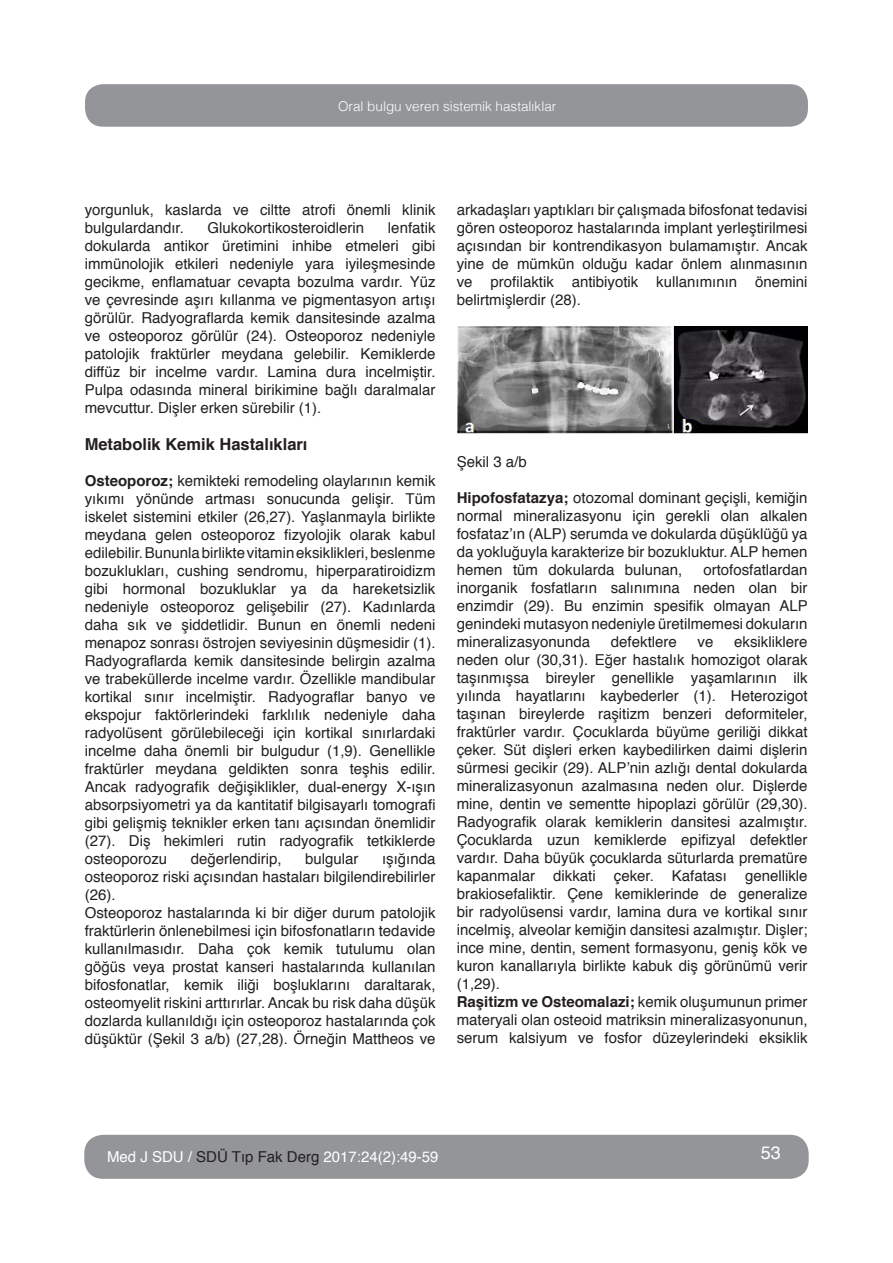
<style>
.page{position:relative;width:893px;height:1263px;background:#fff}
.page>*{position:absolute;margin:0;border:0;box-sizing:border-box;transform-origin:0 0}
.t1{font:18px "Helvetica";color:#fff}
.başlık{font:700 16.5px "Helvetica";color:#231f20}
.metin{font:15px/18px "Helvetica";color:#231f20;text-align:justify}
.alt_sol_band{font:15px "Helvetica";color:#fff}
.üst_sağ_band{font:300 13.5px "Helvetica";color:#fff}
.s1{font-weight:700}
.s2{color:#231f20}
</style>
<div class="page">
<div style="left:85px;top:84px;width:723px;height:43px;background:#939598;border-radius:18px"></div>
<div style="left:85px;top:1135px;width:723px;height:43px;background:#939598;border-radius:18px"></div>
<div style="left:84px;top:1135px;width:725px;height:44px;border:2px solid #939598;border-radius:18px"></div>
<img style="left:457px;top:327px;width:351px;height:106px">
<p class="üst_sağ_band" style="left:338px;top:95px;width:220px">Oral bulgu veren sistemik hastalıklar</p>
<p class="metin" style="left:85px;top:201px;width:352px">yorgunluk, kaslarda ve ciltte atrofi önemli klinik bulgulardandır.</p>
<p class="metin" style="left:208px;top:219px;width:158px">Glukokortikosteroidlerin</p>
<p class="metin" style="left:85px;top:219px;width:352px;text-indent:303px">lenfatik dokularda antikor üretimini inhibe etmeleri gibi immünolojik etkileri nedeniyle yara iyileşmesinde gecikme, enflamatuar cevapta bozulma vardır. Yüz ve çevresinde aşırı kıllanma ve pigmentasyon artışı görülür. Radyograflarda kemik dansitesinde azalma ve osteoporoz görülür (24). Osteoporoz nedeniyle patolojik fraktürler meydana gelebilir. Kemiklerde diffüz bir incelme vardır. Lamina dura incelmiştir.<br>Pulpa odasında mineral birikimine bağlı daralmalar mevcuttur. Dişler erken sürebilir (1).</p>
<p class="başlık" style="left:85px;top:431px;width:224px">Metabolik Kemik Hastalıkları</p>
<p class="metin" style="left:85px;top:472px;width:352px"><span class="s1">Osteoporoz;</span> kemikteki remodeling olaylarının kemik yıkımı yönünde artması sonucunda gelişir. Tüm iskelet sistemini etkiler (26,27). Yaşlanmayla birlikte meydana gelen osteoporoz fizyolojik olarak kabul edilebilir.Bununlabirliktevitamineksiklikleri,beslenme bozuklukları, cushing sendromu, hiperparatiroidizm gibi hormonal bozukluklar ya da hareketsizlik nedeniyle osteoporoz gelişebilir (27). Kadınlarda daha sık ve şiddetlidir. Bunun en önemli nedeni menapoz sonrası östrojen seviyesinin düşmesidir (1).<br>Radyograflarda kemik dansitesinde belirgin azalma ve trabeküllerde incelme vardır. Özellikle mandibular kortikal sınır incelmiştir. Radyograflar banyo ve ekspojur faktörlerindeki farklılık nedeniyle daha radyolüsent görülebileceği için kortikal sınırlardaki incelme daha önemli bir bulgudur (1,9). Genellikle fraktürler meydana geldikten sonra teşhis edilir.<br>Ancak radyografik değişiklikler, dual-energy X-ışın absorpsiyometri ya da kantitatif bilgisayarlı tomografi gibi gelişmiş teknikler erken tanı açısından önemlidir (27). Diş hekimleri rutin radyografik tetkiklerde osteoporozu</p>
<p class="metin" style="left:85px;top:850px;width:352px;text-indent:297px">ışığında osteoporoz riski açısından hastaları bilgilendirebilirler (26).</p>
<p class="metin" style="left:85px;top:904px;width:352px">Osteoporoz hastalarında ki bir diğer durum patolojik fraktürlerin önlenebilmesi için bifosfonatların tedavide kullanılmasıdır. Daha çok kemik tutulumu olan göğüs veya prostat kanseri hastalarında kullanılan bifosfonatlar, kemik iliği boşluklarını daraltarak, osteomyelit riskini arttırırlar. Ancak bu risk daha düşük dozlarda kullanıldığı için osteoporoz hastalarında çok düşüktür (Şekil 3 a/b) (27,28). Örneğin Mattheos ve</p>
<p class="metin" style="left:191px;top:850px;width:92px">değerlendirip,</p>
<p class="metin" style="left:305px;top:850px;width:55px">bulgular</p>
<p class="metin" style="left:457px;top:201px;width:352px">arkadaşları yaptıkları bir çalışmada bifosfonat tedavisi gören osteoporoz hastalarında implant yerleştirilmesi açısından bir kontrendikasyon bulamamıştır. Ancak yine de mümkün olduğu kadar önlem alınmasının ve profilaktik antibiyotik kullanımının önemini belirtmişlerdir (28).</p>
<p class="metin" style="left:457px;top:453px;width:72px">Şekil 3 a/b</p>
<p class="metin" style="left:457px;top:489px;width:352px"><span class="s1">Hipofosfatazya;</span> otozomal dominant geçişli, kemiğin normal mineralizasyonu için gerekli olan alkalen fosfataz’ın (ALP) serumda ve dokularda düşüklüğü ya da yokluğuyla karakterize bir bozukluktur. ALP hemen hemen tüm dokularda bulunan,</p>
<p class="metin" style="left:457px;top:561px;width:353px;text-indent:247px">ortofosfatlardan inorganik fosfatların salınımına neden olan bir enzimdir (29). Bu enzimin spesifik olmayan ALP genindeki mutasyon nedeniyle üretilmemesi dokuların mineralizasyonunda</p>
<p class="metin" style="left:611px;top:633px;width:67px">defektlere</p>
<p class="metin" style="left:698px;top:633px;width:17px">ve</p>
<p class="metin" style="left:457px;top:633px;width:352px;text-indent:277px">eksikliklere neden olur (30,31). Eğer hastalık homozigot olarak taşınmışsa bireyler genellikle yaşamlarının ilk yılında hayatlarını kaybederler (1). Heterozigot taşınan bireylerde raşitizm benzeri deformiteler, fraktürler vardır. Çocuklarda büyüme geriliği dikkat çeker. Süt dişleri erken kaybedilirken daimi dişlerin sürmesi gecikir (29). ALP’nin azlığı dental dokularda mineralizasyonun azalmasına neden olur. Dişlerde mine, dentin ve sementte hipoplazi görülür (29,30).<br>Radyografik olarak kemiklerin dansitesi azalmıştır.<br>Çocuklarda uzun kemiklerde epifizyal defektler vardır. Daha büyük çocuklarda süturlarda prematüre kapanmalar dikkati çeker. Kafatası genellikle brakiosefaliktir. Çene kemiklerinde de generalize bir radyolüsensi vardır, lamina dura ve kortikal sınır incelmiş, alveolar kemiğin dansitesi azalmıştır. Dişler; ince mine, dentin, sement formasyonu, geniş kök ve kuron kanallarıyla birlikte kabuk diş görünümü verir (1,29).</p>
<p class="metin" style="left:457px;top:993px;width:352px"><span class="s1">Raşitizm ve Osteomalazi;</span> kemik oluşumunun primer materyali olan osteoid matriksin mineralizasyonunun, serum kalsiyum ve fosfor düzeylerindeki eksiklik</p>
<p class="alt_sol_band" style="left:107px;top:1145px;width:333px">Med J SDU / <span class="s2">SDÜ Tıp Fak Derg</span> 2017:24(2):49-59</p>
<p class="t1" style="left:761px;top:1139px;width:22px">53</p>
</div>
